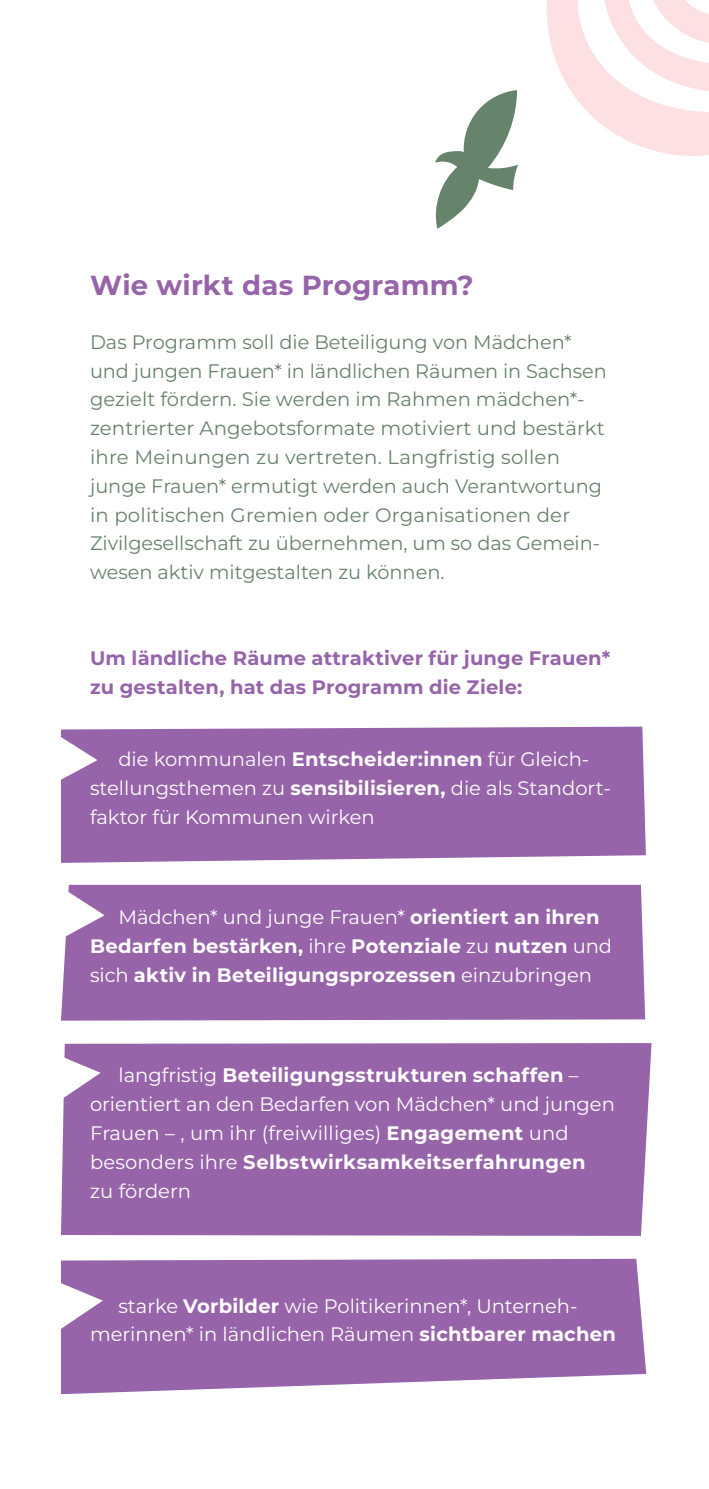
<style>
.page{position:relative;width:709px;height:1489px;background:#fff}
.page>*{position:absolute;margin:0;border:0;box-sizing:border-box;transform-origin:0 0}
.t1{font:700 27.5px "Montserrat";letter-spacing:.005em;color:#9764aa}
.t2{font:19.5px/28.8px "Montserrat";color:#fff}
.t3{font:19.5px/28.8px "Montserrat";color:#66836b}
.t4{font:700 19.5px/28.8px "Montserrat";letter-spacing:.01em;color:#fff}
.t5{font:700 19.5px/28.8px "Montserrat";letter-spacing:.01em;color:#9764aa}
.s1{font-weight:700}
.s2{font-weight:400}
</style>
<div class="page">
<svg style="left:435px;top:90px;width:83px;height:139px"></svg>
<svg style="left:547px;top:0;width:162px;height:156px"></svg>
<div style="left:61px;top:726px;width:585px;height:136px;background:#9764aa"></div>
<div style="left:61px;top:884px;width:584px;height:136px;background:#9764aa"></div>
<div style="left:61px;top:1043px;width:590px;height:192px;background:#9764aa"></div>
<svg style="left:61px;top:1258px;width:585px;height:135px;background:#a071b1"></svg>
<svg style="left:61px;top:731px;width:36px;height:54px"></svg>
<svg style="left:61px;top:887px;width:44px;height:55px"></svg>
<svg style="left:61px;top:1051px;width:40px;height:55px"></svg>
<svg style="left:61px;top:1279px;width:42px;height:55px"></svg>
<h1 class="t1" style="left:90px;top:267px;width:385px">Wie wirkt das Programm?</h1>
<p class="t3" style="left:90px;top:327px;width:518px">Das Programm soll die Beteiligung von Mädchen* und jungen Frauen* in ländlichen Räumen in Sachsen gezielt fördern. Sie werden im Rahmen mädchen*- zentrierter Angebotsformate motiviert und bestärkt ihre Meinungen zu vertreten. Langfristig sollen junge Frauen* ermutigt werden auch Verantwortung in politischen Gremien oder Organisationen der Zivilgesellschaft zu übernehmen, um so das Gemein&shy;wesen aktiv mitgestalten zu können.</p>
<p class="t5" style="left:90px;top:643px;width:521px">Um ländliche Räume attraktiver für junge Frauen* zu gestalten, hat das Programm die Ziele:</p>
<p class="t2" style="left:90px;top:744px;width:522px;text-indent:28px">die kommunalen <span class="s1">Entscheider:innen</span> für Gleich&shy;stellungsthemen zu <span class="s1">sensibilisieren,</span> die als Standort&shy;faktor für Kommunen wirken</p>
<p class="t4" style="left:90px;top:902px;width:523px;text-indent:28px"><span class="s2">Mädchen* und junge Frauen*</span> orientiert an ihren<br>Bedarfen bestärken, <span class="s2">ihre</span> Potenziale <span class="s2">zu</span> nutzen <span class="s2">und sich</span> aktiv in Beteiligungsprozessen <span class="s2">einzubringen</span></p>
<p class="t2" style="left:90px;top:1060px;width:526px;text-indent:28px">langfristig <span class="s1">Beteiligungsstrukturen schaffen</span> – orientiert an den Bedarfen von Mädchen* und jungen Frauen – , um ihr (freiwilliges) <span class="s1">Engagement</span> und besonders ihre <span class="s1">Selbstwirksamkeitserfahrungen<br></span>zu fördern</p>
<p class="t2" style="left:90px;top:1290px;width:527px;text-indent:28px">starke <span class="s1">Vorbilder</span> wie Politikerinnen*, Unterneh&shy;merinnen* in ländlichen Räumen <span class="s1">sichtbarer machen</span></p>
</div>
